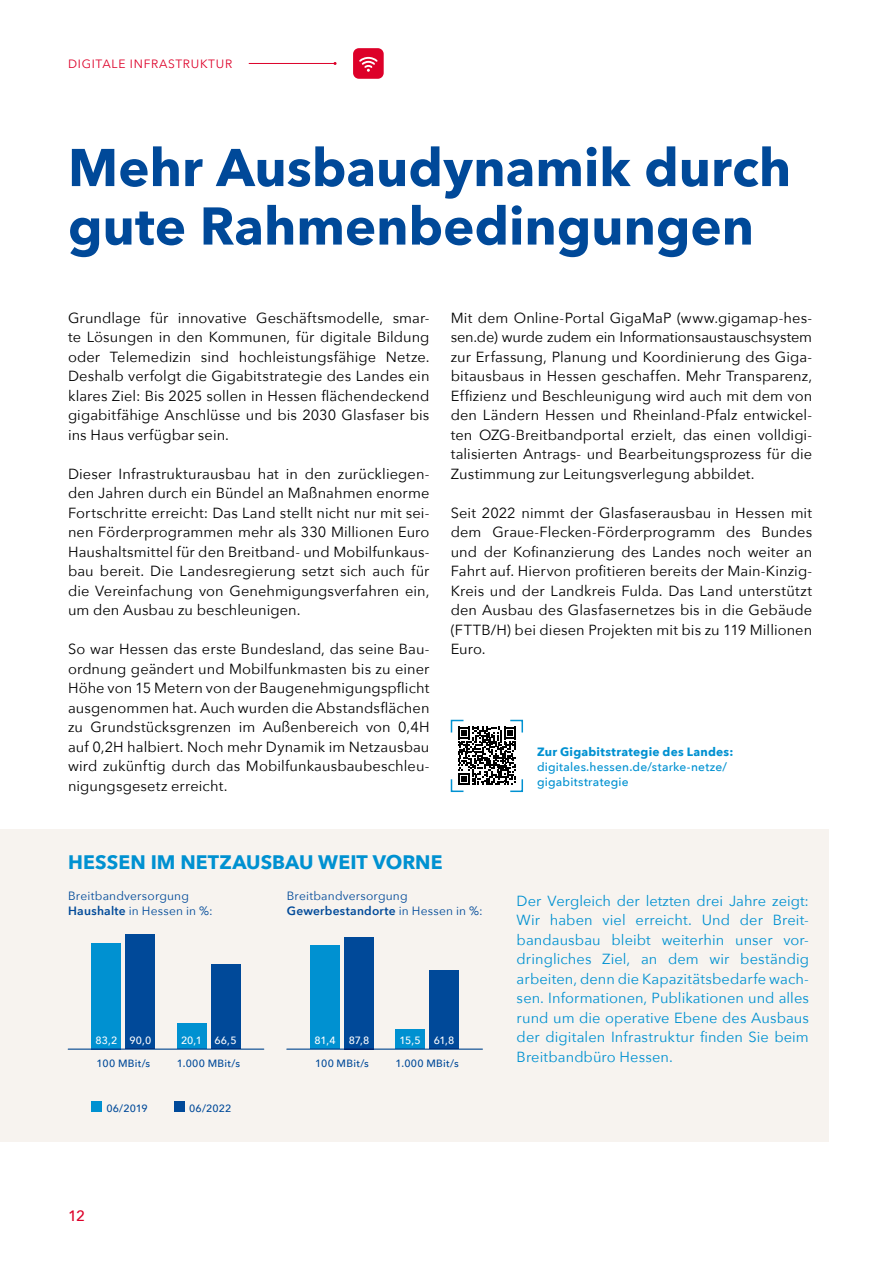
<style>
.page{position:relative;width:893px;height:1263px;background:#fff}
.page>*{position:absolute;margin:0;border:0;box-sizing:border-box;transform-origin:0 0}
.t1{font:700 52.5px/58.5px "Avenir Next";color:#004999}
.t2{font:700 19.5px "Avenir Next";letter-spacing:.005em;color:#0091d1}
.t3{font:500 15px "Avenir Next";color:#dd0029}
.t4{font:14.7px/19.5px "Avenir Next";letter-spacing:.005em;color:#000;text-align:justify}
.t5{font:14.7px/19.5px "Avenir Next";letter-spacing:.005em;color:#0091d1;text-align:justify}
.t6{font:12px/15px "Avenir Next";letter-spacing:.015em;color:#004999}
.t7{font:500 12px/15px "Avenir Next";letter-spacing:.015em;color:#0091d1}
.t8{font:700 12px "Avenir Next";letter-spacing:.02em;color:#0091d1}
.t9{font:12px "Avenir Next";letter-spacing:.06em;color:#dd0029}
.t10{font:500 10.5px "Avenir Next";letter-spacing:.025em;color:#004999}
.id276{font:500 10.5px "Avenir Next";color:#fff}
.s1{font-weight:600}
</style>
<div class="page">
<div style="left:0;top:830px;width:829px;height:312px;background:#f7f3ef"></div>
<div style="left:177px;top:1024px;width:29px;height:25px;background:#0091d1"></div>
<div style="left:211px;top:964px;width:29px;height:85px;background:#004999"></div>
<div style="left:92px;top:943px;width:29px;height:106px;background:#0091d1"></div>
<div style="left:126px;top:934px;width:29px;height:115px;background:#004999"></div>
<hr style="left:68px;top:1048px;width:196px;height:2px;background:#004999">
<div style="left:395px;top:1029px;width:30px;height:20px;background:#0091d1"></div>
<div style="left:429px;top:970px;width:30px;height:79px;background:#004999"></div>
<div style="left:310px;top:945px;width:30px;height:104px;background:#0091d1"></div>
<div style="left:344px;top:937px;width:30px;height:112px;background:#004999"></div>
<hr style="left:287px;top:1048px;width:195px;height:2px;background:#004999">
<div style="left:92px;top:1101px;width:10px;height:10px;background:#0091d1"></div>
<div style="left:174px;top:1101px;width:11px;height:10px;background:#004999"></div>
<svg style="left:450px;top:719px;width:73px;height:74px"></svg>
<hr style="left:249px;top:63px;width:86px;height:1px;background:#dd0029">
<div style="left:353px;top:48px;width:31px;height:31px;background:#dd0029;border-radius:6px"></div>
<svg style="left:359px;top:56px;width:19px;height:16px"></svg>
<h1 class="t9" style="left:68px;top:54px;width:166px">DIGITALE INFRASTRUKTUR</h1>
<h2 class="t1" style="left:68px;top:138px;width:725px">Mehr Ausbaudynamik durch gute Rahmenbedingungen</h2>
<p class="t4" style="left:68px;top:307px;width:363px">Grundlage für innovative Geschäftsmodelle, smar&shy;te Lösungen in den Kommunen, für digitale Bildung oder Telemedizin sind hochleistungsfähige Netze.<br>Deshalb verfolgt die Gigabitstrategie des Landes ein klares Ziel: Bis 2025 sollen in Hessen flächendeckend gigabitfähige Anschlüsse und bis 2030 Glasfaser bis ins Haus verfügbar sein.</p>
<p class="t4" style="left:68px;top:463px;width:363px">Dieser Infrastrukturausbau hat in den zurückliegen&shy;den Jahren durch ein Bündel an Maßnahmen enorme Fortschritte erreicht: Das Land stellt nicht nur mit sei&shy;nen Förderprogrammen mehr als 330 Millionen Euro Haushaltsmittel für den Breitband- und Mobilfunkaus&shy;bau bereit. Die Landesregierung setzt sich auch für die Vereinfachung von Genehmigungsverfahren ein, um den Ausbau zu beschleunigen.</p>
<p class="t4" style="left:68px;top:639px;width:363px">So war Hessen das erste Bundesland, das seine Bau&shy;ordnung geändert und Mobilfunkmasten bis zu einer Höhe von 15 Metern von der Baugenehmigungspflicht ausgenommen hat. Auch wurden die Abstandsflächen zu Grundstücksgrenzen im Außenbereich von 0,4H auf 0,2H halbiert. Noch mehr Dynamik im Netzausbau wird zukünftig durch das Mobilfunkausbaubeschleu&shy;nigungsgesetz erreicht.</p>
<p class="t4" style="left:451px;top:307px;width:363px">Mit dem Online-Portal GigaMaP (www.gigamap-hes&shy;sen.de) wurde zudem ein Informationsaustauschsystem zur Erfassung, Planung und Koordinierung des Giga&shy;bitausbaus in Hessen geschaffen. Mehr Transparenz, Effizienz und Beschleunigung wird auch mit dem von den Ländern Hessen und Rheinland-Pfalz entwickel&shy;ten OZG-Breitbandportal erzielt, das einen volldigi&shy;talisierten Antrags- und Bearbeitungsprozess für die Zustimmung zur Leitungsverlegung abbildet.</p>
<p class="t4" style="left:451px;top:502px;width:363px">Seit 2022 nimmt der Glasfaserausbau in Hessen mit dem Graue-Flecken-Förderprogramm des Bundes und der Kofinanzierung des Landes noch weiter an Fahrt auf. Hiervon profitieren bereits der Main-Kinzig-Kreis und der Landkreis Fulda. Das Land unterstützt den Ausbau des Glasfasernetzes bis in die Gebäude (FTTB/H) bei diesen Projekten mit bis zu 119 Millionen Euro.</p>
<p class="t8" style="left:537px;top:742px;width:198px">Zur Gigabitstrategie des Landes:</p>
<p class="t7" style="left:537px;top:759px;width:191px">digitales.hessen.de/starke-netze/ gigabitstrategie</p>
<h3 class="t2" style="left:68px;top:845px;width:376px">HESSEN IM NETZAUSBAU WEIT VORNE</h3>
<p class="t6" style="left:68px;top:888px;width:122px">Breitbandversorgung</p>
<p class="t6" style="left:68px;top:903px;width:146px"><span class="s1">Haushalte</span> in Hessen in %:</p>
<p class="t6" style="left:287px;top:888px;width:198px">Breitbandversorgung<br><span class="s1">Gewerbestandorte</span> in Hessen in %:</p>
<p class="id276" style="left:95px;top:1031px;width:24px">83,2</p>
<p class="id276" style="left:130px;top:1031px;width:23px">90,0</p>
<p class="id276" style="left:181px;top:1031px;width:22px">20,1</p>
<p class="id276" style="left:214px;top:1031px;width:24px">66,5</p>
<p class="id276" style="left:314px;top:1031px;width:23px">81,4</p>
<p class="id276" style="left:349px;top:1031px;width:22px">87,8</p>
<p class="id276" style="left:399px;top:1031px;width:23px">15,5</p>
<p class="id276" style="left:434px;top:1031px;width:22px">61,8</p>
<p class="t10" style="left:97px;top:1055px;width:55px">100 MBit/s</p>
<p class="t10" style="left:177px;top:1055px;width:65px">1.000 MBit/s</p>
<p class="t10" style="left:315px;top:1055px;width:55px">100 MBit/s</p>
<p class="t10" style="left:396px;top:1055px;width:65px">1.000 MBit/s</p>
<p class="t10" style="left:106px;top:1099px;width:43px">06/2019</p>
<p class="t10" style="left:189px;top:1099px;width:44px">06/2022</p>
<p class="t5" style="left:517px;top:890px;width:294px">Der Vergleich der letzten drei Jahre zeigt:<br>Wir haben viel erreicht. Und der Breit&shy;bandausbau bleibt weiterhin unser vor&shy;dringliches Ziel, an dem wir beständig arbeiten, denn die Kapazitätsbedarfe wach&shy;sen. Informationen, Publikationen und alles rund um die operative Ebene des Ausbaus der digitalen Infrastruktur finden Sie beim Breitbandbüro Hessen.</p>
<p class="t3" style="left:68px;top:1203px;width:18px">12</p>
</div>
